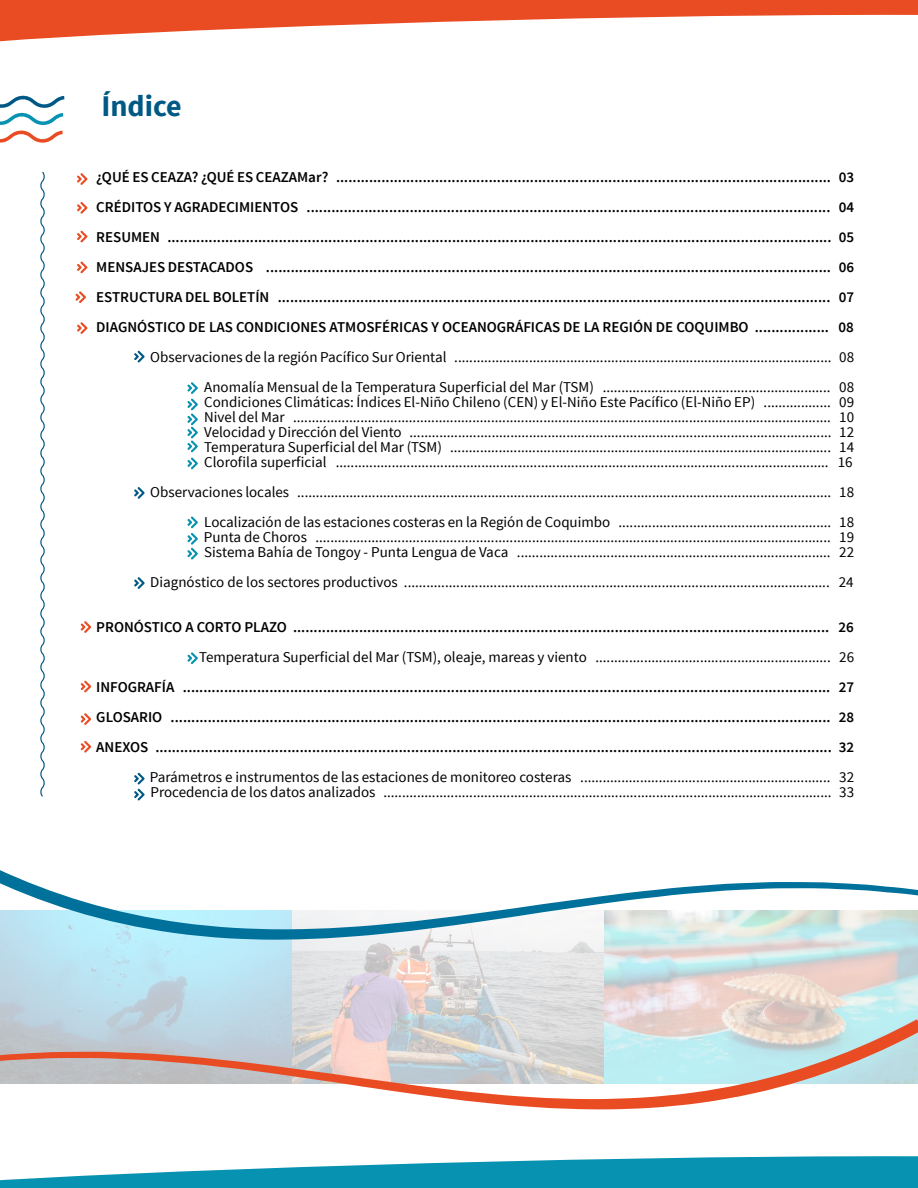
<style>
.page{position:relative;width:918px;height:1188px;background:#fff}
.page>*{position:absolute;margin:0;border:0;box-sizing:border-box;transform-origin:0 0}
.t1{font:700 30px "Source Sans Pro";color:#005985}
.t2{font:15px/15px "Source Sans Pro";color:#000;text-align:right}
.t3{font:600 15px/30px "Source Sans Pro";color:#000;text-align:justify}
</style>
<div class="page">
<svg style="left:0;top:1156px;width:918px;height:32px"></svg>
<svg style="left:0;top:0;width:918px;height:42px"></svg>
<svg style="left:0;top:95px;width:64px;height:48px"></svg>
<svg style="left:40px;top:172px;width:5px;height:625px"></svg>
<svg style="left:77px;top:173px;width:10px;height:12px"></svg>
<svg style="left:77px;top:202px;width:10px;height:12px"></svg>
<svg style="left:77px;top:261px;width:10px;height:12px"></svg>
<svg style="left:77px;top:231px;width:10px;height:12px"></svg>
<svg style="left:134px;top:351px;width:11px;height:12px"></svg>
<svg style="left:134px;top:487px;width:11px;height:12px"></svg>
<svg style="left:81px;top:713px;width:10px;height:12px"></svg>
<svg style="left:81px;top:621px;width:10px;height:12px"></svg>
<svg style="left:187px;top:516px;width:11px;height:44px"></svg>
<svg style="left:76px;top:291px;width:10px;height:12px"></svg>
<svg style="left:187px;top:382px;width:11px;height:87px"></svg>
<svg style="left:77px;top:322px;width:10px;height:12px"></svg>
<svg style="left:134px;top:577px;width:11px;height:12px"></svg>
<svg style="left:187px;top:652px;width:11px;height:12px"></svg>
<svg style="left:134px;top:773px;width:11px;height:28px"></svg>
<svg style="left:81px;top:681px;width:10px;height:12px"></svg>
<svg style="left:81px;top:741px;width:10px;height:12px"></svg>
<svg style="left:0;top:942px;width:918px;height:73px;background:#d3dde2"></svg>
<svg style="left:0;top:870px;width:918px;height:72px"></svg>
<svg style="left:0;top:1015px;width:918px;height:95px"></svg>
<h1 class="t1" style="left:101px;top:86px;width:82px">Índice</h1>
<p class="t3" style="left:96px;top:162px;width:759px">¿QUÉ ES CEAZA? ¿QUÉ ES CEAZAMar? ........................................................................................................................ 03<br>CRÉDITOS Y AGRADECIMIENTOS ............................................................................................................................... 04<br>RESUMEN ................................................................................................................................................................. 05<br>MENSAJES DESTACADOS ......................................................................................................................................... 06<br>ESTRUCTURA DEL BOLETÍN ...................................................................................................................................... 07<br>DIAGNÓSTICO DE LAS CONDICIONES ATMOSFÉRICAS Y OCEANOGRÁFICAS DE LA REGIÓN DE COQUIMBO .................. 08</p>
<p class="t2" style="left:150px;top:342px;width:705px;line-height:30px">Observaciones de la región Pacífico Sur Oriental ..................................................................................................... 08<br>Anomalía Mensual de la Temperatura Superficial del Mar (TSM) ............................................................. 08</p>
<p class="t2" style="left:204px;top:395px;width:651px;text-align:justify">Condiciones Climáticas: Índices El-Niño Chileno (CEN) y El-Niño Este Pacífico (El-Niño EP) .................. 09<br>Nivel del Mar ................................................................................................................................................ 10<br>Velocidad y Dirección del Viento ................................................................................................................. 12<br>Temperatura Superficial del Mar (TSM) ...................................................................................................... 14<br>Clorofila superficial .................................................................................................................................... 16</p>
<p class="t2" style="left:150px;top:477px;width:705px;line-height:30px">Observaciones locales ............................................................................................................................................... 18<br>Localización de las estaciones costeras en la Región de Coquimbo ......................................................... 18</p>
<p class="t2" style="left:204px;top:530px;width:652px;text-align:left">Punta de Choros .......................................................................................................................................... 19<br>Sistema Bahía de Tongoy - Punta Lengua de Vaca .................................................................................... 22</p>
<p class="t2" style="left:150px;top:575px;width:705px">Diagnóstico de los sectores productivos .................................................................................................................. 24</p>
<p class="t3" style="left:96px;top:612px;width:759px">PRONÓSTICO A CORTO PLAZO .................................................................................................................................. 26</p>
<p class="t2" style="left:199px;top:650px;width:657px">Temperatura Superficial del Mar (TSM), oleaje, mareas y viento ............................................................... 26</p>
<p class="t3" style="left:96px;top:672px;width:759px">INFOGRAFÍA ............................................................................................................................................................. 27<br>GLOSARIO ................................................................................................................................................................ 28<br>ANEXOS .................................................................................................................................................................... 32</p>
<p class="t2" style="left:150px;top:770px;width:706px;text-align:left">Parámetros e instrumentos de las estaciones de monitoreo costeras ................................................................... 32<br>Procedencia de los datos analizados ........................................................................................................................ 33</p>
</div>
